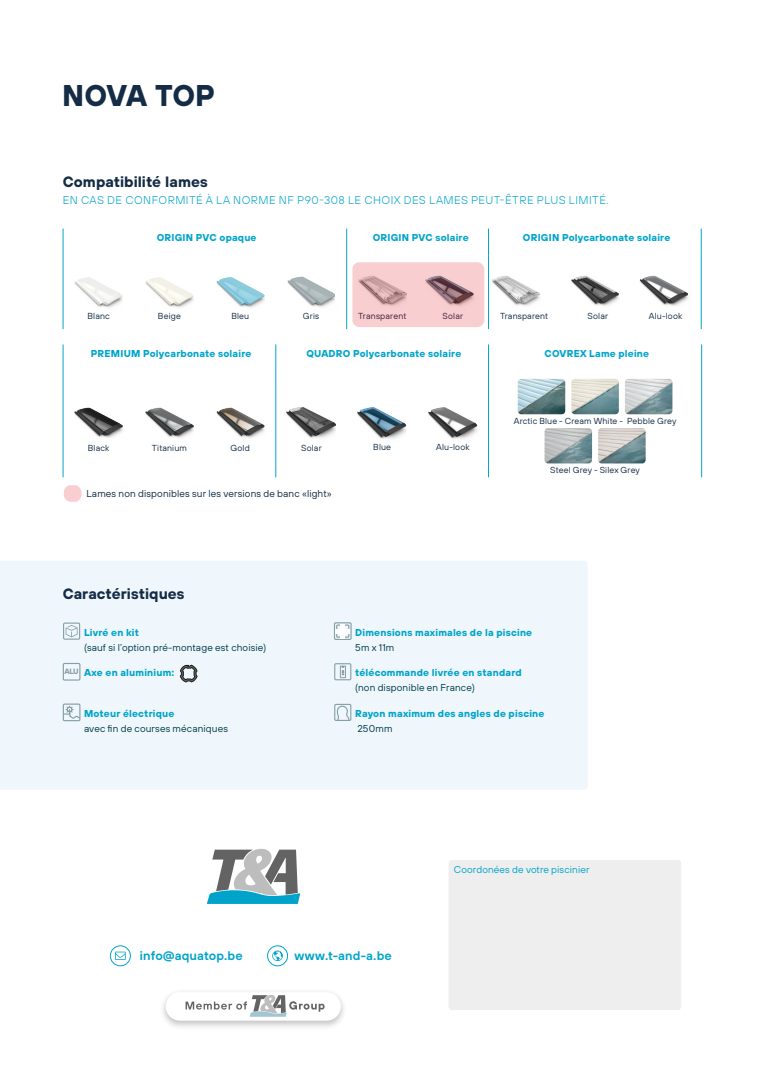
<style>
.page{position:relative;width:780px;height:1088px;background:#fff}
.page>*{position:absolute;margin:0;border:0;box-sizing:border-box;transform-origin:0 0}
.t1{font:700 30px "TT Hoves";letter-spacing:-.015em;color:#142c45}
.t2{font:700 15px "TT Hoves";color:#142c45}
.t3{font:600 12.5px "TT Hoves";letter-spacing:.01em;color:#00a4ca}
.t4{font:300 11.25px "TT Hoves";letter-spacing:.04em;color:#00a4ca}
.Specs_Text{font:700 10px/15px "TT Hoves";letter-spacing:.02em;color:#00a4ca}
.Specs_Text-2{font:10px/15px "TT Hoves";letter-spacing:.015em;color:#003c4b}
.BodyText_Small{font:700 10px "TT Hoves";letter-spacing:.015em;color:#00a5cc}
.Tableau_header{font:700 10px "TT Hoves";letter-spacing:.02em;color:#00a5cc}
.BodyText_Tiny{font:10px "TT Hoves";letter-spacing:.015em;color:#142c45}
.t5{font:10px "TT Hoves";letter-spacing:.015em;color:#00a4ca}
.BodyText_Small-2{font:8.75px "TT Hoves";letter-spacing:.02em;color:#142c45}
.Body_texte_table_sma{font:8.75px "TT Hoves";letter-spacing:.015em;color:#142c45}
.t6{font:700 7.62px "TT Hoves";color:#869fa3}
.s1{font-weight:700;color:#00a4ca}
.s2{font-weight:400;color:#003c4b}
</style>
<div class="page">
<div style="left:448px;top:860px;width:233px;height:150px;background:#eeeeef;border-radius:4px"></div>
<div style="left:0;top:561px;width:587px;height:229px;background:#f0f7fc"></div>
<img style="left:163px;top:991px;width:181px;height:36px">
<div style="left:166px;top:992px;width:175px;height:28px;background:#fff;border-radius:14px"></div>
<svg style="left:185px;top:995px;width:139px;height:22px"></svg>
<div style="left:63px;top:622px;width:17px;height:18px;border:1px solid #869fa3"></div>
<svg style="left:66px;top:625px;width:12px;height:12px"></svg>
<div style="left:63px;top:663px;width:17px;height:17px;border:1px solid #869fa3"></div>
<svg style="left:179px;top:662px;width:19px;height:21px"></svg>
<svg style="left:65px;top:705px;width:13px;height:14px"></svg>
<div style="left:63px;top:703px;width:17px;height:18px;border:1px solid #869fa3"></div>
<div style="left:334px;top:622px;width:17px;height:18px;border:1px solid #869fa3"></div>
<div style="left:336px;top:624px;width:13px;height:14px;border:1px solid #869fa3"></div>
<hr style="left:335px;top:629px;width:15px;height:4px;background:#fff">
<div style="left:340px;top:624px;width:5px;height:14px;background:#fff"></div>
<div style="left:334px;top:663px;width:17px;height:17px;border:1px solid #869fa3"></div>
<div style="left:340px;top:666px;width:6px;height:12px;border:1px solid #879fa3"></div>
<svg style="left:341px;top:666px;width:3px;height:9px"></svg>
<svg style="left:336px;top:706px;width:13px;height:13px"></svg>
<div style="left:334px;top:704px;width:17px;height:17px;border:1px solid #869fa3"></div>
<svg style="left:701px;top:229px;width:1px;height:26px"></svg>
<hr style="left:701px;top:255px;width:1px;height:74px;background:#00a5cc">
<svg style="left:63px;top:229px;width:1px;height:26px"></svg>
<svg style="left:346px;top:229px;width:1px;height:26px"></svg>
<svg style="left:488px;top:229px;width:1px;height:26px"></svg>
<hr style="left:63px;top:255px;width:1px;height:74px;background:#00a5cc">
<hr style="left:346px;top:255px;width:1px;height:74px;background:#00a5cc">
<hr style="left:488px;top:255px;width:1px;height:74px;background:#00a5cc">
<img style="left:75px;top:277px;width:47px;height:31px">
<img style="left:146px;top:277px;width:47px;height:31px">
<img style="left:216px;top:277px;width:48px;height:31px">
<img style="left:287px;top:276px;width:48px;height:31px">
<img style="left:492px;top:276px;width:48px;height:30px">
<img style="left:571px;top:275px;width:48px;height:31px">
<img style="left:639px;top:275px;width:49px;height:31px">
<svg style="left:701px;top:344px;width:1px;height:27px"></svg>
<hr style="left:701px;top:371px;width:1px;height:106px;background:#00a5cc">
<svg style="left:63px;top:344px;width:1px;height:27px"></svg>
<svg style="left:275px;top:344px;width:1px;height:27px"></svg>
<hr style="left:63px;top:371px;width:1px;height:106px;background:#00a5cc">
<svg style="left:488px;top:344px;width:1px;height:27px"></svg>
<hr style="left:275px;top:371px;width:1px;height:106px;background:#00a5cc">
<hr style="left:488px;top:371px;width:1px;height:106px;background:#00a5cc">
<img style="left:74px;top:407px;width:49px;height:31px">
<img style="left:145px;top:407px;width:49px;height:31px">
<img style="left:216px;top:407px;width:49px;height:31px">
<img style="left:287px;top:407px;width:49px;height:31px">
<img style="left:357px;top:407px;width:49px;height:32px">
<img style="left:428px;top:407px;width:49px;height:32px">
<img style="left:517px;top:379px;width:48px;height:35px">
<img style="left:571px;top:379px;width:47px;height:35px">
<img style="left:625px;top:379px;width:47px;height:35px">
<img style="left:544px;top:428px;width:48px;height:35px">
<img style="left:598px;top:428px;width:47px;height:35px">
<svg style="left:207px;top:848px;width:93px;height:56px"></svg>
<div style="left:110px;top:945px;width:21px;height:21px;border:1px solid #00a4ca;border-radius:50%"></div>
<svg style="left:115px;top:951px;width:11px;height:9px"></svg>
<div style="left:267px;top:945px;width:21px;height:21px;border:1px solid #00a4ca;border-radius:50%"></div>
<svg style="left:272px;top:950px;width:11px;height:11px"></svg>
<svg style="left:352px;top:262px;width:132px;height:65px;background:#e9bfc2"></svg>
<div style="left:64px;top:485px;width:17px;height:17px;background:#f9ced0;border-radius:7px"></div>
<p class="t1" style="left:62px;top:75px;width:154px">NOVA TOP</p>
<p class="t2" style="left:63px;top:171px;width:146px">Compatibilité lames</p>
<p class="t4" style="left:63px;top:193px;width:547px">EN CAS DE CONFORMITÉ À LA NORME NF P90-308 LE CHOIX DES LAMES PEUT-ÊTRE PLUS LIMITÉ.</p>
<p class="Tableau_header" style="left:157px;top:230px;width:101px">ORIGIN PVC opaque</p>
<p class="Tableau_header" style="left:372px;top:230px;width:98px">ORIGIN PVC solaire</p>
<p class="Tableau_header" style="left:523px;top:230px;width:149px">ORIGIN Polycarbonate solaire</p>
<p class="Body_texte_table_sma" style="left:87px;top:310px;width:24px">Blanc</p>
<p class="BodyText_Small-2" style="left:158px;top:310px;width:24px">Beige</p>
<p class="BodyText_Small-2" style="left:231px;top:310px;width:19px">Bleu</p>
<p class="BodyText_Small-2" style="left:303px;top:310px;width:18px">Gris</p>
<p class="BodyText_Small-2" style="left:358px;top:310px;width:50px">Transparent</p>
<p class="BodyText_Small-2" style="left:442px;top:310px;width:22px">Solar</p>
<p class="BodyText_Small-2" style="left:500px;top:310px;width:50px">Transparent</p>
<p class="BodyText_Small-2" style="left:587px;top:310px;width:22px">Solar</p>
<p class="BodyText_Small-2" style="left:649px;top:310px;width:35px">Alu-look</p>
<p class="BodyText_Small" style="left:91px;top:346px;width:162px">PREMIUM Polycarbonate solaire</p>
<p class="BodyText_Small" style="left:306px;top:346px;width:157px">QUADRO Polycarbonate solaire</p>
<p class="BodyText_Small" style="left:544px;top:346px;width:106px">COVREX Lame pleine</p>
<p class="BodyText_Small-2" style="left:88px;top:442px;width:23px">Black</p>
<p class="BodyText_Small-2" style="left:152px;top:442px;width:36px">Titanium</p>
<p class="BodyText_Small-2" style="left:230px;top:442px;width:21px">Gold</p>
<p class="BodyText_Small-2" style="left:301px;top:442px;width:22px">Solar</p>
<p class="BodyText_Small-2" style="left:373px;top:442px;width:19px">Blue</p>
<p class="BodyText_Small-2" style="left:436px;top:442px;width:35px">Alu-look</p>
<p class="BodyText_Tiny" style="left:86px;top:487px;width:247px">Lames non disponibles sur les versions de banc «light»</p>
<p class="Body_texte_table_sma" style="left:513px;top:415px;width:164px">Arctic Blue - Cream White - Pebble Grey</p>
<p class="BodyText_Small-2" style="left:550px;top:464px;width:91px">Steel Grey - Silex Grey</p>
<p class="t2" style="left:63px;top:584px;width:123px">Caractéristiques</p>
<p class="Specs_Text-2" style="left:84px;top:624px;width:184px"><span class="s1">Livré en kit<br></span>(sauf si l’option pré-montage est choisie)</p>
<p class="t6" style="left:65px;top:666px;width:15px">ALU</p>
<p class="Specs_Text" style="left:84px;top:665px;width:92px">Axe en aluminium:</p>
<p class="Specs_Text-2" style="left:84px;top:706px;width:145px"><span class="s1">Moteur électrique<br></span>avec fin de courses mécaniques</p>
<p class="Specs_Text" style="left:355px;top:624px;width:178px">Dimensions maximales de la piscine<br><span class="s2">5m x 11m</span></p>
<p class="Specs_Text" style="left:355px;top:665px;width:168px">télécommande livrée en standard <span class="s2">(non disponible en France)</span></p>
<p class="Specs_Text" style="left:355px;top:705px;width:191px">Rayon maximum des angles de piscine<br><span class="s2">250mm</span></p>
<p class="t5" style="left:454px;top:863px;width:137px">Coordonées de votre piscinier</p>
<p class="t3" style="left:140px;top:948px;width:104px">info@aquatop.be</p>
<p class="t3" style="left:294px;top:948px;width:99px">www.t-and-a.be</p>
</div>
